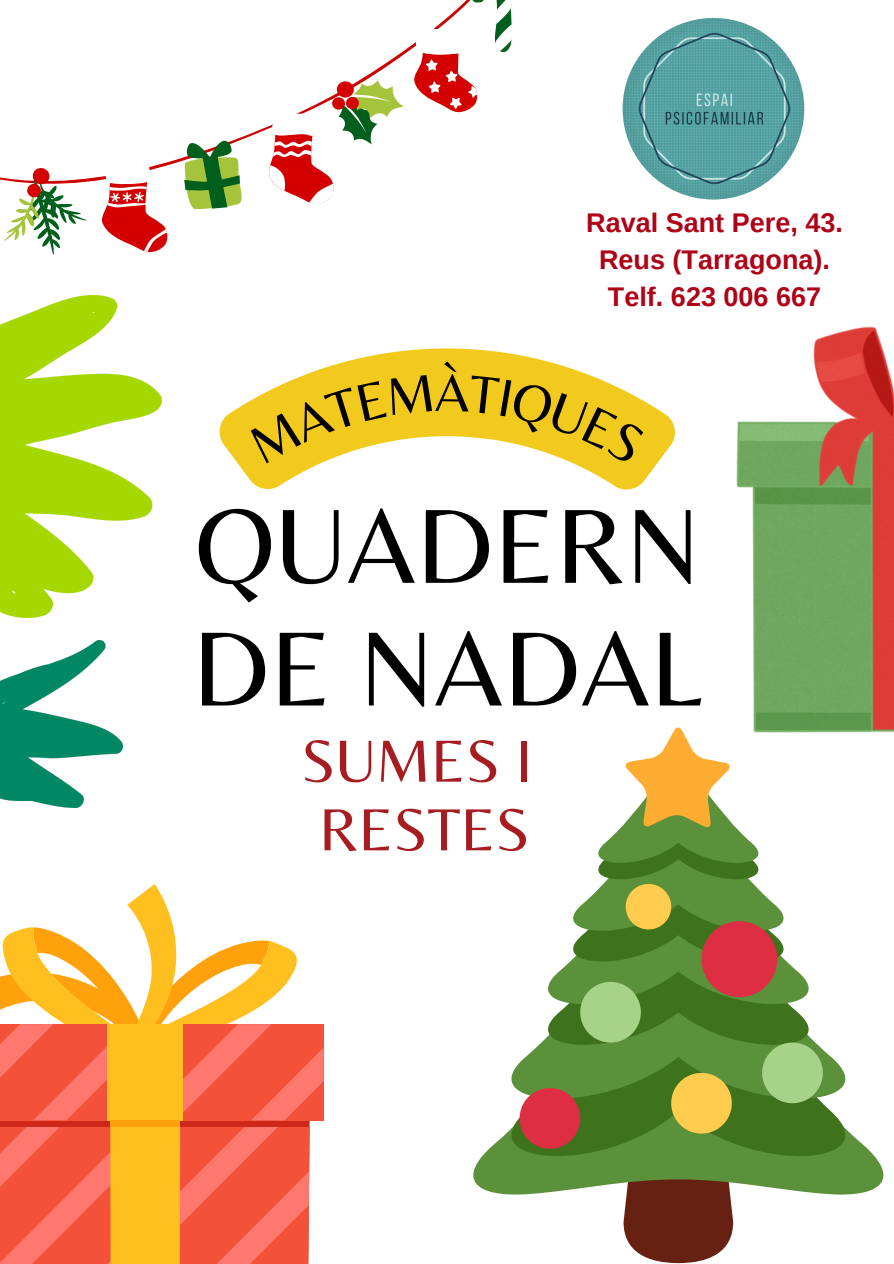
<style>
.page{position:relative;width:894px;height:1264px;background:#fff}
.page>*{position:absolute;margin:0;border:0;box-sizing:border-box;transform-origin:0 0}
.t1{font:109.8px/122.7px "Belleza";color:#000}
.t2{font:61.8px/68.7px "Belleza";color:#a71c21}
.t3{font:700 27px "Arimo";color:#af0217}
</style>
<div class="page">
<img style="left:0;top:295px;width:161px;height:322px">
<img style="left:0;top:640px;width:122px;height:167px">
<img style="left:736px;top:326px;width:157px;height:406px">
<svg style="left:0;top:884px;width:323px;height:236px"></svg>
<svg style="left:0;top:1126px;width:309px;height:137px;background:#f87240"></svg>
<div style="left:107px;top:1024px;width:76px;height:96px;background:#ffbf1f"></div>
<div style="left:110px;top:1120px;width:70px;height:6px;background:#ffa10b"></div>
<svg style="left:473px;top:1176px;width:411px;height:19px;background:#78a45d"></svg>
<svg style="left:473px;top:1118px;width:411px;height:58px;fill:#5c913b"></svg>
<svg style="left:511px;top:1059px;width:335px;height:59px"></svg>
<svg style="left:519px;top:727px;width:303px;height:536px"></svg>
<img style="left:622px;top:18px;width:182px;height:181px;border-radius:50%">
<svg style="left:0;top:0;width:512px;height:255px"></svg>
<svg style="left:219px;top:348px;width:455px;height:141px"></svg>
<svg style="left:249px;top:360px;width:397px;height:104px"></svg>
<p class="t3" style="left:586px;top:207px;width:258px">Raval Sant Pere, 43.</p>
<p class="t3" style="left:599px;top:245px;width:232px">Reus (Tarragona).</p>
<p class="t3" style="left:607px;top:282px;width:215px">Telf. 623 006 667</p>
<p class="t1" style="left:192px;top:483px;width:512px">QUADERN<br>DE NADAL</p>
<p class="t2" style="left:301px;top:725px;width:233px">SUMES I<br>RESTES</p>
</div>
